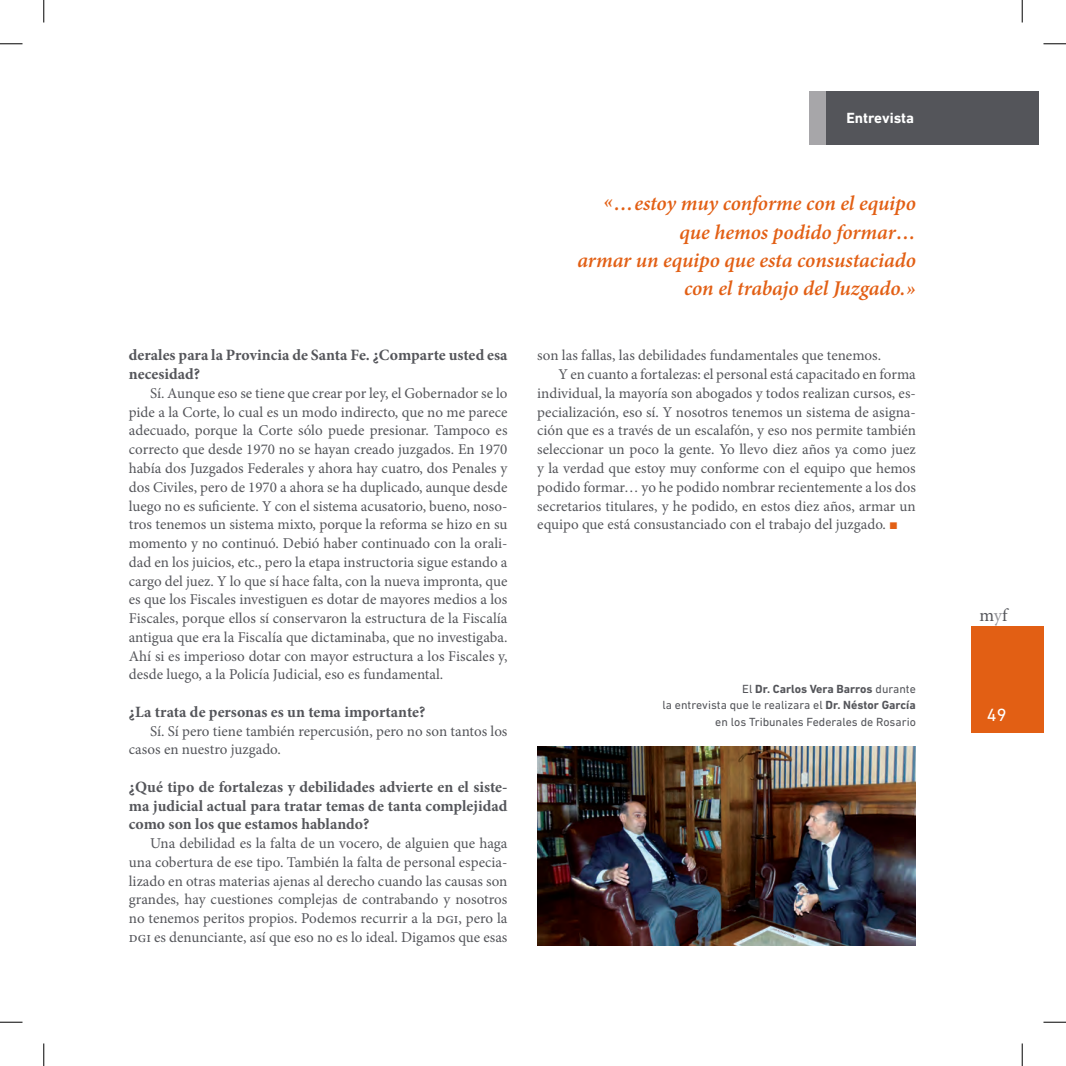
<style>
.page{position:relative;width:1066px;height:1066px;background:#fff}
.page>*{position:absolute;margin:0;border:0;box-sizing:border-box;transform-origin:0 0}
.t1{font:italic 600 21px "Minion Pro";letter-spacing:-.005em;color:#e25f14}
.t2{font:18px "Minion Pro";color:#54555a}
.t3{font:18px "DIN Next LT Pro";color:#fff}
.t4{font:700 15.75px/18.8px "Minion Pro";color:#54555a}
.t5{font:15px/18.8px "Minion Pro";color:#54555a;text-align:justify}
.t6{font:700 15px "DIN Next LT Pro";color:#fff}
.t7{font:12px "DIN Next LT Pro";color:#54555a}
.t8{font:700 12px "DIN Next LT Pro";color:#54555a}
.s1{font-family:"Times New Roman";font-size:14.7px;color:#e25f14}
.s2{font-weight:400}
.s3{font-weight:700}
.s4{color:#959599}
</style>
<div class="page">
<div style="left:971px;top:626px;width:72px;height:107px;background:#e25f14"></div>
<div style="left:809px;top:91px;width:213px;height:53px;background:#a7a6a9"></div>
<div style="left:826px;top:91px;width:213px;height:53px;background:#54555a"></div>
<img style="left:537px;top:746px;width:378px;height:199px">
<svg style="left:0;top:44px;width:22px;height:1px"></svg>
<svg style="left:1043px;top:44px;width:22px;height:1px"></svg>
<svg style="left:0;top:1021px;width:22px;height:1px"></svg>
<svg style="left:1043px;top:1021px;width:22px;height:1px"></svg>
<svg style="left:44px;top:0;width:1px;height:23px"></svg>
<svg style="left:44px;top:1043px;width:1px;height:22px"></svg>
<svg style="left:1021px;top:0;width:1px;height:23px"></svg>
<svg style="left:1021px;top:1043px;width:1px;height:22px"></svg>
<p class="t4" style="left:129px;top:346px;width:380px">derales para la Provincia de Santa Fe. ¿Comparte usted esa necesidad?</p>
<p class="t5" style="left:129px;top:384px;width:380px;text-indent:21px">Sí. Aunque eso se tiene que crear por ley, el Gobernador se lo pide a la Corte, lo cual es un modo indirecto, que no me parece adecuado, porque la Corte sólo puede presionar. Tampoco es correcto que desde 1970 no se hayan creado juzgados. En 1970 había dos Juzgados Federales y ahora hay cuatro, dos Penales y dos Civiles, pero de 1970 a ahora se ha duplicado, aunque desde luego no es suficiente. Y con el sistema acusatorio, bueno, noso&shy;tros tenemos un sistema mixto, porque la reforma se hizo en su momento y no continuó. Debió haber continuado con la orali&shy;dad en los juicios, etc., pero la etapa instructoria sigue estando a cargo del juez. Y lo que sí hace falta, con la nueva impronta, que es que los Fiscales investiguen es dotar de mayores medios a los Fiscales, porque ellos sí conservaron la estructura de la Fiscalía antigua que era la Fiscalía que dictaminaba, que no investigaba.<br>Ahí si es imperioso dotar con mayor estructura a los Fiscales y, desde luego, a la Policía Judicial, eso es fundamental.</p>
<p class="t4" style="left:129px;top:702px;width:298px">¿La trata de personas es un tema importante?</p>
<p class="t5" style="left:129px;top:721px;width:380px;text-indent:21px">Sí. Sí pero tiene también repercusión, pero no son tantos los casos en nuestro juzgado.</p>
<p class="t4" style="left:129px;top:777px;width:380px;text-align:justify">¿Qué tipo de fortalezas y debilidades advierte en el siste&shy;ma judicial actual para tratar temas de tanta complejidad como son los que estamos hablando?</p>
<p class="t5" style="left:129px;top:834px;width:380px;text-indent:21px">Una debilidad es la falta de un vocero, de alguien que haga una cobertura de ese tipo. También la falta de personal especia&shy;lizado en otras materias ajenas al derecho cuando las causas son grandes, hay cuestiones complejas de contrabando y nosotros no tenemos peritos propios. Podemos recurrir a la dgi, pero la dgi es denunciante, así que eso no es lo ideal. Digamos que esas</p>
<p class="t6" style="left:846px;top:109px;width:69px">Entrevista</p>
<p class="t1" style="left:603px;top:189px;width:314px">«…estoy muy conforme con el equipo</p>
<p class="t1" style="left:679px;top:217px;width:238px">que hemos podido formar…</p>
<p class="t1" style="left:577px;top:245px;width:340px">armar un equipo que esta consustaciado</p>
<p class="t1" style="left:684px;top:273px;width:233px">con el trabajo del Juzgado.»</p>
<p class="t5" style="left:537px;top:346px;width:345px">son las fallas, las debilidades fundamentales que tenemos.</p>
<p class="t5" style="left:537px;top:365px;width:380px;text-indent:21px">Y en cuanto a fortalezas: el personal está capacitado en forma individual, la mayoría son abogados y todos realizan cursos, es&shy;pecialización, eso sí. Y nosotros tenemos un sistema de asigna&shy;ción que es a través de un escalafón, y eso nos permite también seleccionar un poco la gente. Yo llevo diez años ya como juez y la verdad que estoy muy conforme con el equipo que hemos podido formar… yo he podido nombrar recientemente a los dos secretarios titulares, y he podido, en estos diez años, armar un equipo que está consustanciado con el trabajo del juzgado. <span class="s1">■</span></p>
<p class="t8" style="left:742px;top:681px;width:175px"><span class="s2">El</span> Dr. Carlos Vera Barros <span class="s2">durante</span></p>
<p class="t7" style="left:662px;top:698px;width:255px">la entrevista que le realizara el <span class="s3">Dr. Néstor García</span></p>
<p class="t7" style="left:715px;top:715px;width:202px">en los Tribunales Federales de Rosario</p>
<p class="t2" style="left:979px;top:603px;width:29px">m<span class="s4">y</span>f</p>
<p class="t3" style="left:986px;top:704px;width:21px">49</p>
</div>
